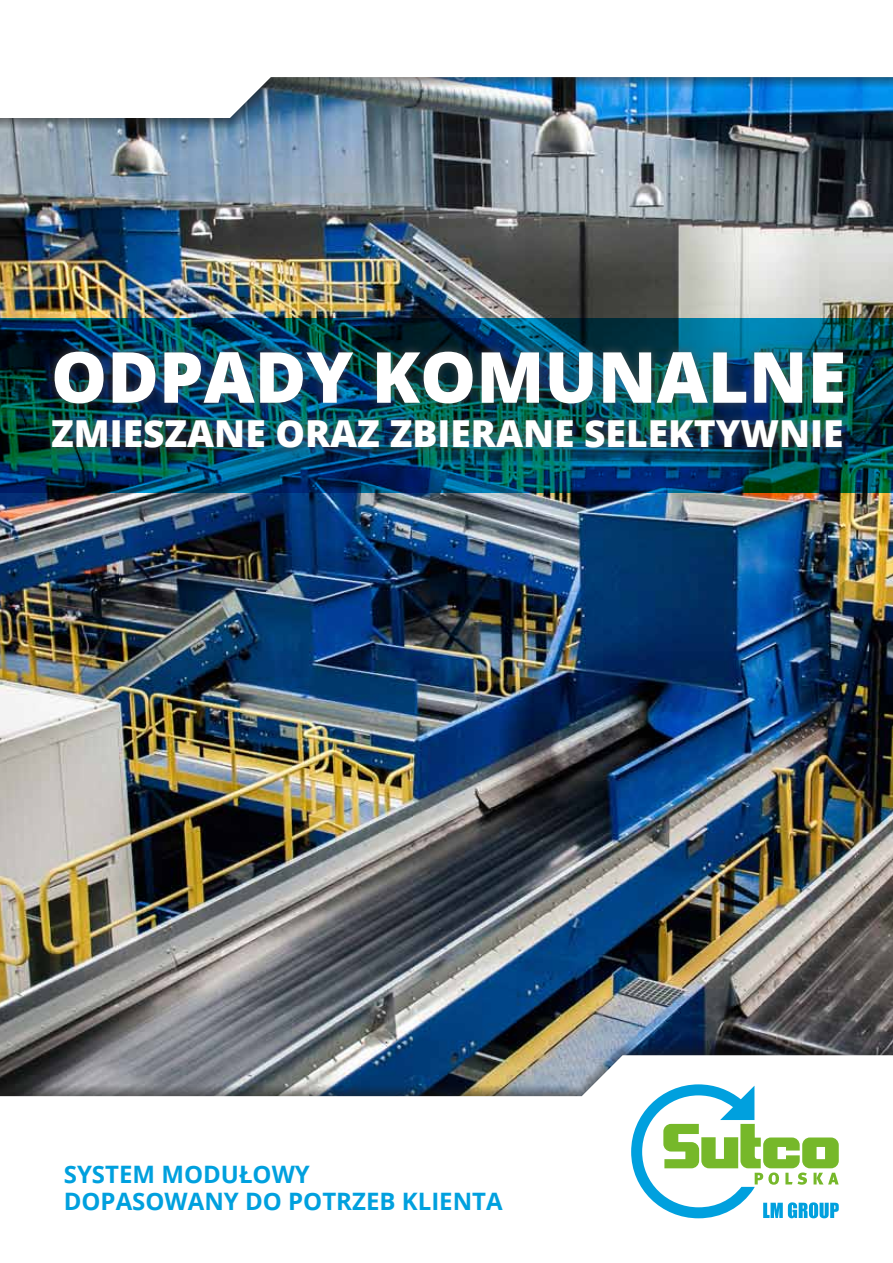
<style>
.page{position:relative;width:893px;height:1263px;background:#fff}
.page>*{position:absolute;margin:0;border:0;box-sizing:border-box;transform-origin:0 0}
.t1{font:800 70.5px "Open Sans";color:#fff}
.t2{font:800 37.2px "Open Sans";color:#fff}
.t3{font:700 24px/27px "Open Sans";color:#00a0de}
</style>
<div class="page">
<img style="left:0;top:128px;width:893px;height:917px">
<img style="left:0;top:1045px;width:893px;height:10px">
<svg style="left:0;top:1055px;width:893px;height:164px"></svg>
<svg style="left:631px;top:1084px;width:208px;height:134px"></svg>
<img style="left:0;top:118px;width:893px;height:10px">
<img style="left:230px;top:77px;width:663px;height:41px">
<svg style="left:0;top:318px;width:893px;height:175px;background:#00415c"></svg>
<div style="left:43px;top:342px;width:809px;height:115px;background:#575756;opacity:.75"></div>
<h1 class="t1" style="left:51px;top:323px;width:797px">ODPADY KOMUNALNE</h1>
<h2 class="t2" style="left:51px;top:406px;width:794px">ZMIESZANE ORAZ ZBIERANE SELEKTYWNIE</h2>
<p class="t3" style="left:64px;top:1161px;width:440px">SYSTEM MODUŁOWY<br>DOPASOWANY DO POTRZEB KLIENTA</p>
</div>
